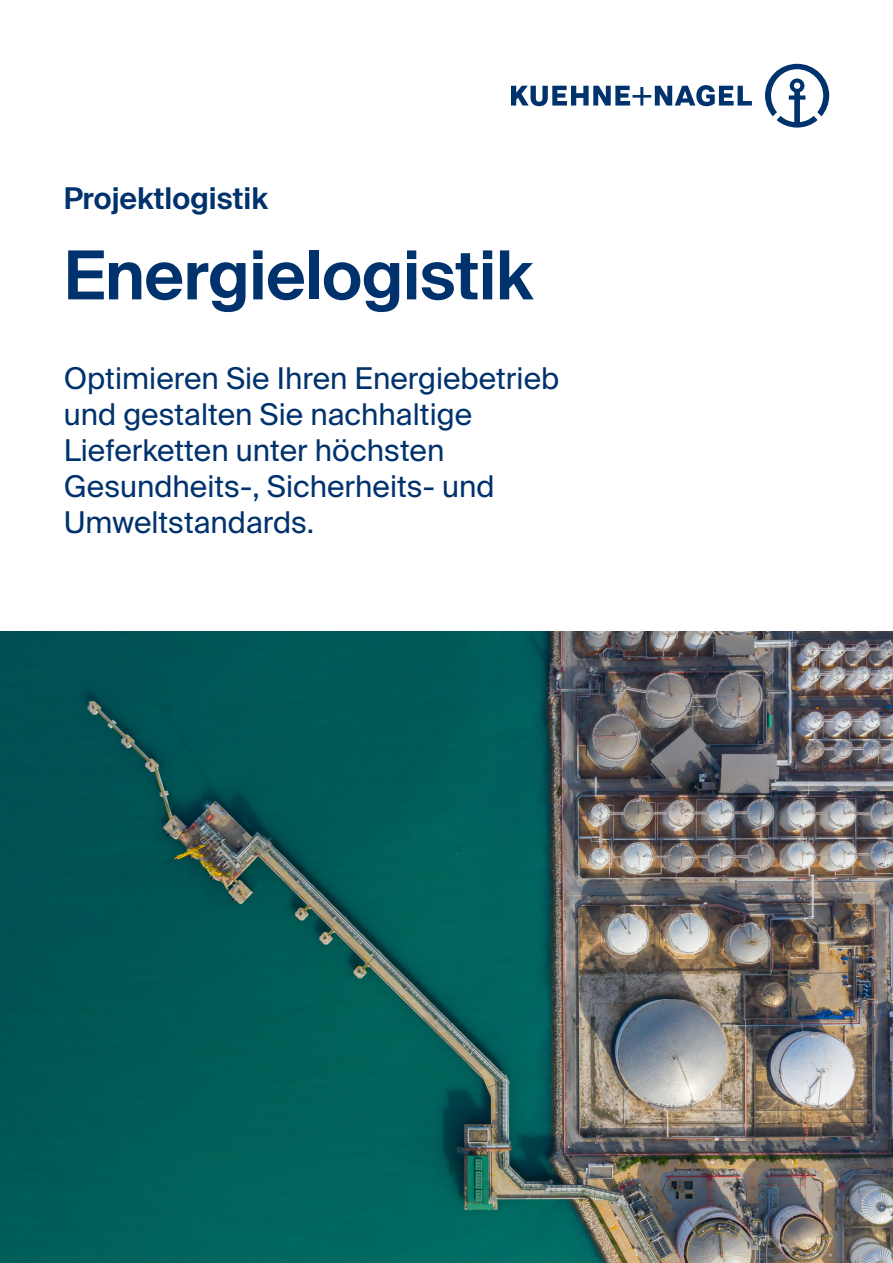
<style>
.page{position:relative;width:893px;height:1263px;background:#fff}
.page>*{position:absolute;margin:0;border:0;box-sizing:border-box;transform-origin:0 0}
.x___45pt{font:600 67.5px "Suisse Intl";letter-spacing:-.01em;color:#00326d}
.x___20pt{font:30px/36px "Suisse Intl";color:#00326d}
.x___20pt-2{font:600 30px "Suisse Intl";color:#00326d}
</style>
<div class="page">
<img style="left:0;top:632px;width:893px;height:631px">
<svg style="left:511px;top:64px;width:318px;height:64px"></svg>
<p class="x___20pt-2" style="left:64px;top:181px;width:206px">Projektlogistik</p>
<p class="x___45pt" style="left:64px;top:237px;width:471px">Energielogistik</p>
<p class="x___20pt" style="left:64px;top:361px;width:497px">Optimieren Sie Ihren Energiebetrieb und gestalten Sie nachhaltige<br>Lieferketten unter höchsten<br>Gesundheits-, Sicherheits- und<br>Umweltstandards.</p>
</div>
